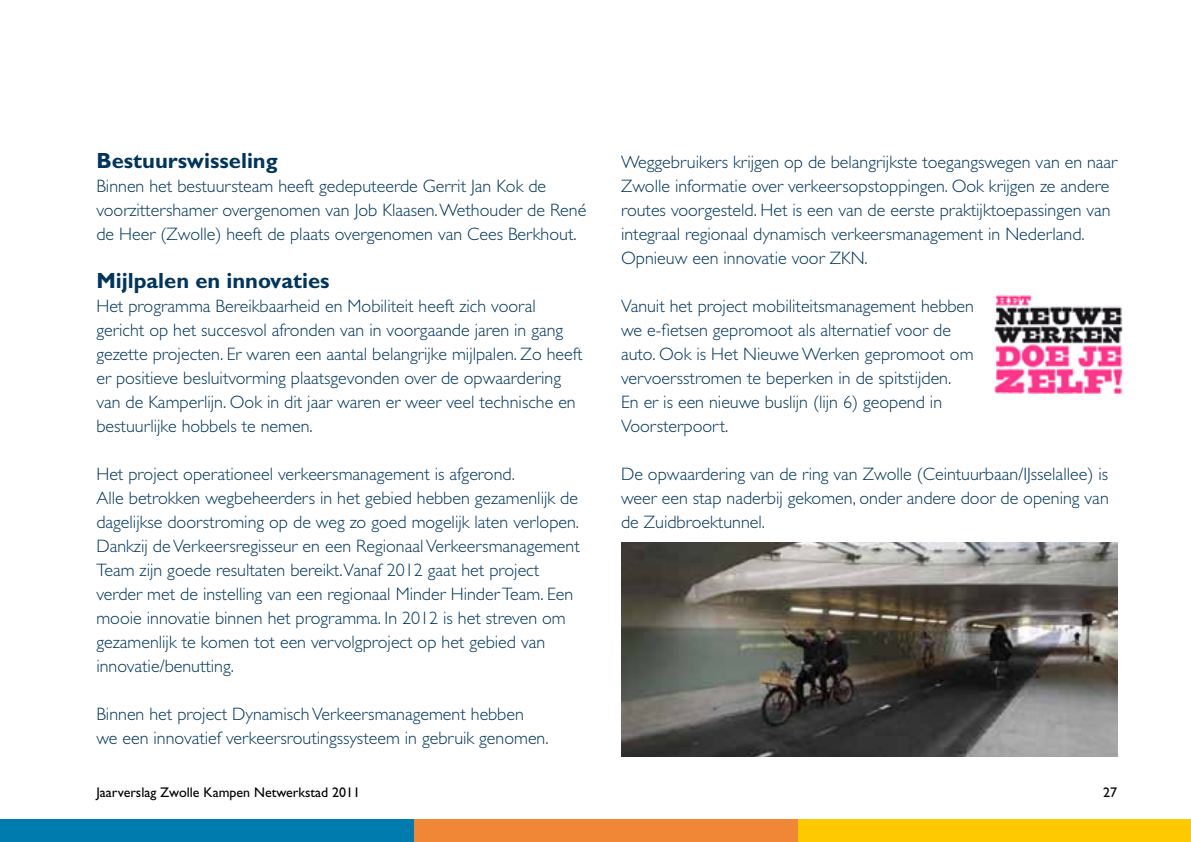
<style>
.page{position:relative;width:1191px;height:842px;background:#fff}
.page>*{position:absolute;margin:0;border:0;box-sizing:border-box;transform-origin:0 0}
.t1{font:700 22px "Gill Sans";color:#00355e}
.t2{font:300 18px/24px "Gill Sans";color:#00355e}
.t3{font:14px "Gill Sans";color:#000}
</style>
<div class="page">
<img style="left:994px;top:295px;width:130px;height:100px">
<img style="left:621px;top:542px;width:496px;height:215px">
<div style="left:413px;top:819px;width:385px;height:23px;background:#f08737"></div>
<div style="left:798px;top:819px;width:393px;height:23px;background:#fec900"></div>
<div style="left:0;top:819px;width:413px;height:23px;background:#007bae"></div>
<p class="t1" style="left:96px;top:148px;width:183px">Bestuurswisseling</p>
<p class="t2" style="left:96px;top:174px;width:491px">Binnen het bestuursteam heeft gedeputeerde Gerrit Jan Kok de voorzittershamer overgenomen van Job Klaasen. Wethouder de René de Heer (Zwolle) heeft de plaats overgenomen van Cees Berkhout.</p>
<p class="t1" style="left:96px;top:268px;width:235px">Mijlpalen en innovaties</p>
<p class="t2" style="left:96px;top:294px;width:488px">Het programma Bereikbaarheid en Mobiliteit heeft zich vooral gericht op het succesvol afronden van in voorgaande jaren in gang gezette projecten. Er waren een aantal belangrijke mijlpalen. Zo heeft er positieve besluitvorming plaatsgevonden over de opwaardering van de Kamperlijn. Ook in dit jaar waren er weer veel technische en bestuurlijke hobbels te nemen.</p>
<p class="t2" style="left:96px;top:462px;width:485px">Het project operationeel verkeersmanagement is afgerond.<br>Alle betrokken wegbeheerders in het gebied hebben gezamenlijk de dagelijkse doorstroming op de weg zo goed mogelijk laten verlopen.<br>Dankzij de Verkeersregisseur en een Regionaal Verkeersmanagement Team zijn goede resultaten bereikt.Vanaf 2012 gaat het project verder met de instelling van een regionaal Minder Hinder Team. Een mooie innovatie binnen het programma. In 2012 is het streven om gezamenlijk te komen tot een vervolgproject op het gebied van innovatie/benutting.</p>
<p class="t2" style="left:96px;top:702px;width:454px">Binnen het project Dynamisch Verkeersmanagement hebben we een innovatief verkeersroutingssysteem in gebruik genomen.</p>
<p class="t2" style="left:621px;top:150px;width:498px">Weggebruikers krijgen op de belangrijkste toegangswegen van en naar Zwolle informatie over verkeersopstoppingen. Ook krijgen ze andere routes voorgesteld. Het is een van de eerste praktijktoepassingen van integraal regionaal dynamisch verkeersmanagement in Nederland.<br>Opnieuw een innovatie voor ZKN.</p>
<p class="t2" style="left:621px;top:294px;width:354px">Vanuit het project mobiliteitsmanagement hebben we e-fietsen gepromoot als alternatief voor de auto. Ook is Het Nieuwe Werken gepromoot om vervoersstromen te beperken in de spitstijden.<br>En er is een nieuwe buslijn (lijn 6) geopend in Voorsterpoort.</p>
<p class="t2" style="left:621px;top:462px;width:489px;text-align:justify">De opwaardering van de ring van Zwolle (Ceintuurbaan/IJsselallee) is weer een stap naderbij gekomen, onder andere door de opening van de Zuidbroektunnel.</p>
<p class="t3" style="left:96px;top:784px;width:265px">Jaarverslag Zwolle Kampen Netwerkstad 2011</p>
<p class="t3" style="left:1103px;top:784px;width:15px">27</p>
</div>
